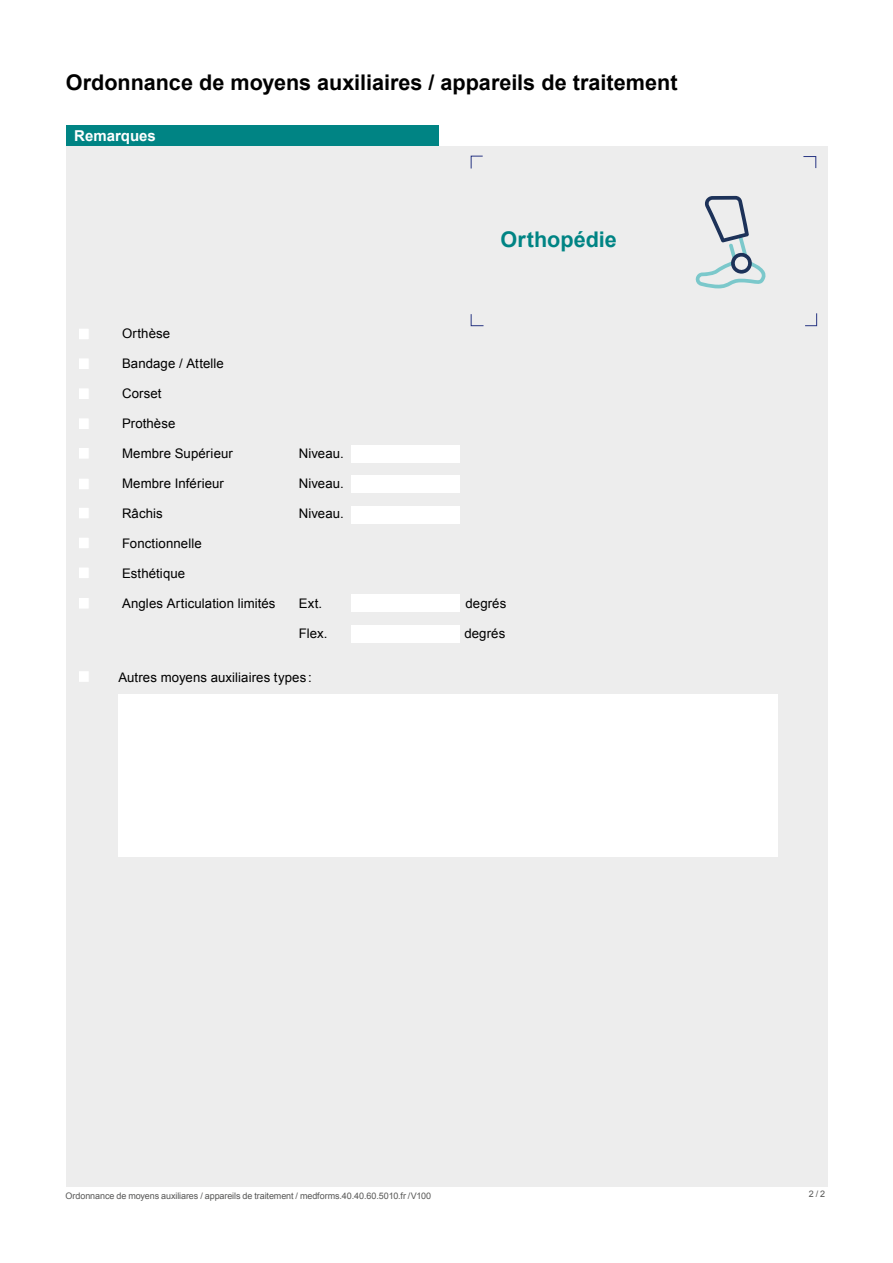
<style>
.page{position:relative;width:893px;height:1263px;background:#fff}
.page>*{position:absolute;margin:0;border:0;box-sizing:border-box;transform-origin:0 0}
.t1{font:700 21.6px "Arial";color:#000}
.t2{font:700 21.6px "Arial";letter-spacing:.005em;color:#008484}
.t3{font:700 15px "Arial";color:#fff}
.t4{font:13.2px "Arial";letter-spacing:.01em;color:#000}
.t5{font:9px "Arial";letter-spacing:-.01em;color:#575756}
</style>
<div class="page">
<div style="left:67px;top:146px;width:761px;height:1040px;background:#ededed"></div>
<div style="left:78px;top:328px;width:12px;height:12px;background:#fff;border:1px solid #ededed"></div>
<div style="left:78px;top:357px;width:12px;height:13px;background:#fff;border:1px solid #ededed"></div>
<div style="left:78px;top:387px;width:12px;height:13px;background:#fff;border:1px solid #ededed"></div>
<div style="left:78px;top:417px;width:12px;height:13px;background:#fff;border:1px solid #ededed"></div>
<div style="left:78px;top:447px;width:12px;height:12px;background:#fff;border:1px solid #ededed"></div>
<div style="left:78px;top:478px;width:12px;height:12px;background:#fff;border:1px solid #ededed"></div>
<div style="left:78px;top:507px;width:12px;height:12px;background:#fff;border:1px solid #ededed"></div>
<div style="left:78px;top:537px;width:12px;height:12px;background:#fff;border:1px solid #ededed"></div>
<div style="left:78px;top:567px;width:12px;height:12px;background:#fff;border:1px solid #ededed"></div>
<div style="left:78px;top:597px;width:12px;height:12px;background:#fff;border:1px solid #ededed"></div>
<div style="left:78px;top:670px;width:12px;height:13px;background:#fff;border:1px solid #ededed"></div>
<div style="left:351px;top:445px;width:108px;height:18px;background:#fff"></div>
<div style="left:351px;top:475px;width:108px;height:18px;background:#fff"></div>
<div style="left:351px;top:506px;width:108px;height:18px;background:#fff"></div>
<div style="left:351px;top:594px;width:108px;height:18px;background:#fff"></div>
<div style="left:351px;top:625px;width:108px;height:17px;background:#fff"></div>
<div style="left:118px;top:694px;width:660px;height:163px;background:#fff"></div>
<svg style="left:470px;top:155px;width:13px;height:14px"></svg>
<svg style="left:803px;top:156px;width:13px;height:13px"></svg>
<svg style="left:805px;top:313px;width:12px;height:13px"></svg>
<svg style="left:470px;top:314px;width:14px;height:12px"></svg>
<div style="left:66px;top:126px;width:373px;height:20px;background:#008484"></div>
<svg style="left:695px;top:196px;width:71px;height:92px"></svg>
<h1 class="t1" style="left:66px;top:68px;width:613px">Ordonnance de moyens auxiliaires / appareils de traitement</h1>
<p class="t3" style="left:74px;top:126px;width:83px">Remarques</p>
<h1 class="t2" style="left:501px;top:225px;width:118px">Orthopédie</h1>
<p class="t4" style="left:122px;top:325px;width:50px">Orthèse</p>
<p class="t4" style="left:122px;top:355px;width:103px">Bandage / Attelle</p>
<p class="t4" style="left:122px;top:385px;width:41px">Corset</p>
<p class="t4" style="left:122px;top:415px;width:55px">Prothèse</p>
<p class="t4" style="left:122px;top:445px;width:112px">Membre Supérieur</p>
<p class="t4" style="left:299px;top:445px;width:47px">Niveau.</p>
<p class="t4" style="left:122px;top:475px;width:103px">Membre Inférieur</p>
<p class="t4" style="left:299px;top:475px;width:47px">Niveau.</p>
<p class="t4" style="left:122px;top:505px;width:42px">Râchis</p>
<p class="t4" style="left:299px;top:505px;width:47px">Niveau.</p>
<p class="t4" style="left:122px;top:535px;width:81px">Fonctionnelle</p>
<p class="t4" style="left:122px;top:565px;width:65px">Esthétique</p>
<p class="t4" style="left:122px;top:595px;width:155px">Angles Articulation limités</p>
<p class="t4" style="left:299px;top:595px;width:25px">Ext.</p>
<p class="t4" style="left:465px;top:595px;width:42px">degrés</p>
<p class="t4" style="left:299px;top:625px;width:30px">Flex.</p>
<p class="t4" style="left:464px;top:625px;width:42px">degrés</p>
<p class="t4" style="left:118px;top:668px;width:195px">Autres moyens auxiliaires types :</p>
<p class="t5" style="left:66px;top:1190px;width:367px">Ordonnance de moyens auxiliares / appareils de traitement / medforms.40.40.60.5010.fr /V100</p>
<p class="t5" style="left:809px;top:1188px;width:18px">2 / 2</p>
</div>
